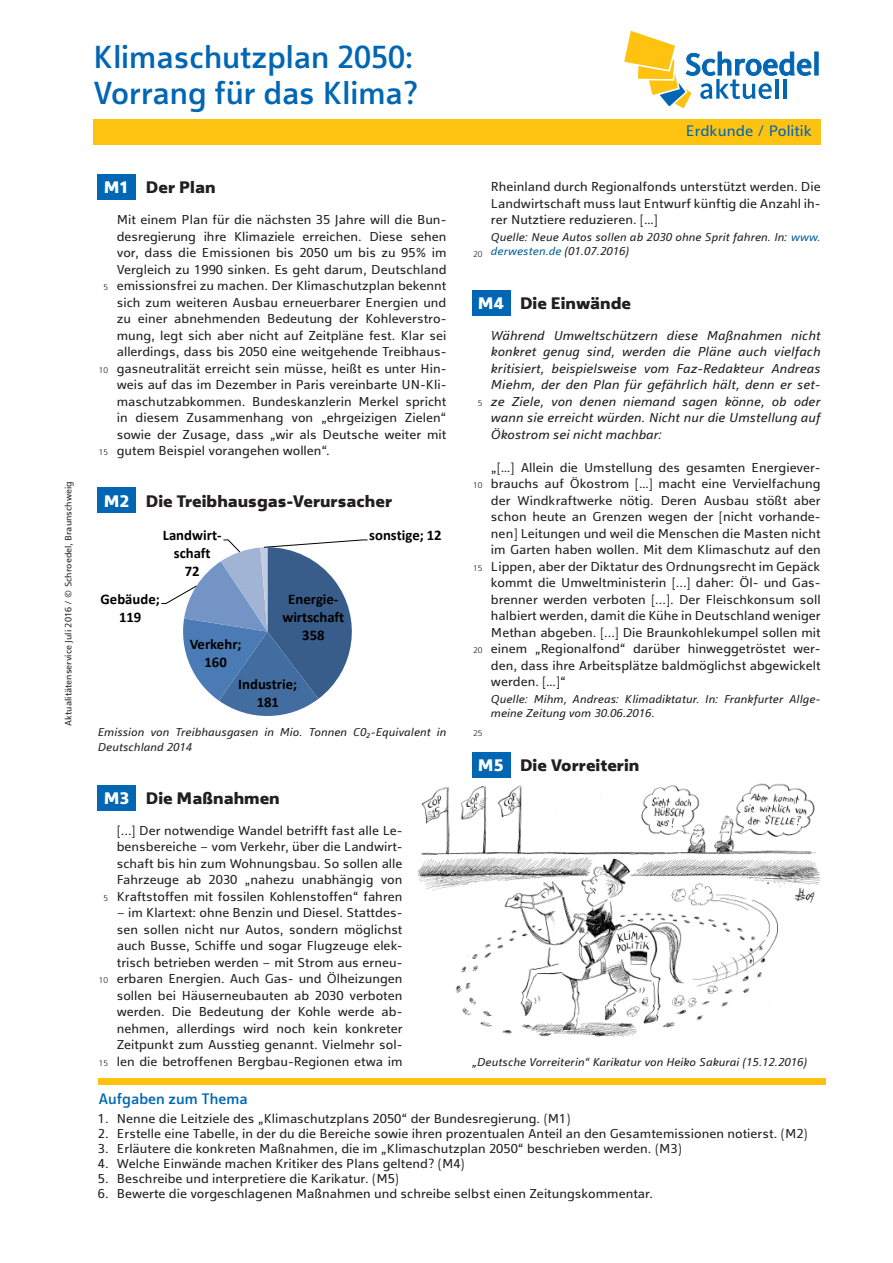
<style>
.page{position:relative;width:893px;height:1263px;background:#fff}
.page>*{position:absolute;margin:0;border:0;box-sizing:border-box;transform-origin:0 0}
.Titel_2-zeilig_17_pt{font:600 31.5px/35.7px "bs Friedrich Sans 1";color:#0166b3;scale:.95 1}
.Headline{font:900 16.5px "bs Friedrich Sans 1";color:#231f20}
.Fachgebiet__Druckver{font:15px "bs Friedrich Sans 1";color:#0166b3}
.Titel_2-zeilig_17_pt-2{font:600 15px "bs Friedrich Sans 1";color:#0166b3;scale:.95 1}
.t1{font:700 14.7px/18px "Calibri";color:#000;text-align:center}
.Grundschrift_8_5_10{font:12.75px/16.5px "bs Friedrich Sans 1";color:#231f20;text-align:justify}
.GS_Aufgaben_Ez_4_5{font:12.75px "bs Friedrich Sans 1";color:#231f20}
.Grundschrift_8_5_10-2{font:italic 12.75px/16.5px "bs Friedrich Sans 1";color:#231f20;text-align:justify}
.Quelle{font:italic 11.25px/14.2px "bs Friedrich Sans 1";color:#231f20}
.copyright{font:9px "bs Friedrich Sans 1";color:#231f20}
.GS_Zeilenzähler{font:300 8.25px "bs Friedrich Sans 1";color:#231f20}
.s1{color:#fff}
.s2{color:#096596}
</style>
<div class="page">
<div style="left:94px;top:119px;width:727px;height:26px;background:#fec210"></div>
<hr style="left:815px;top:52px;width:3px;height:23px;background:#0166b3">
<svg style="left:624px;top:31px;width:187px;height:77px"></svg>
<div style="left:98px;top:174px;width:38px;height:25px;background:#0166b3"></div>
<div style="left:98px;top:487px;width:38px;height:26px;background:#0166b3"></div>
<div style="left:98px;top:785px;width:38px;height:25px;background:#0166b3"></div>
<div style="left:472px;top:290px;width:38px;height:26px;background:#0166b3"></div>
<div style="left:472px;top:752px;width:38px;height:26px;background:#0166b3"></div>
<div style="left:99px;top:1078px;width:727px;height:6px;background:#fec210"></div>
<img style="left:417px;top:783px;width:403px;height:254px">
<svg style="left:161px;top:539px;width:207px;height:177px"></svg>
<p class="copyright" style="left:63px;top:726px;width:246px;rotate:-90deg">Aktualitätenservice Juli 2016 / © Schroedel, Braunschweig</p>
<p class="Titel_2-zeilig_17_pt" style="left:94px;top:42px;width:343px">Klimaschutzplan 2050:<br>Vorrang für das Klima?</p>
<p class="Headline" style="left:104px;top:177px;width:113px"><span class="s1">M1</span> Der Plan</p>
<p class="Grundschrift_8_5_10" style="left:117px;top:212px;width:331px">Mit einem Plan für die nächsten 35 Jahre will die Bun&shy;desregierung ihre Klimaziele erreichen. Diese sehen vor, dass die Emissionen bis 2050 um bis zu 95% im Vergleich zu 1990 sinken. Es geht darum, Deutschland emissionsfrei zu machen. Der Klimaschutzplan bekennt sich zum weiteren Ausbau erneuerbarer Energien und zu einer abnehmenden Bedeutung der Kohleverstro&shy;mung, legt sich aber nicht auf Zeitpläne fest. Klar sei allerdings, dass bis 2050 eine weitgehende Treibhaus&shy;gasneutralität erreicht sein müsse, heißt es unter Hin&shy;weis auf das im Dezember in Paris vereinbarte UN-Kli&shy;maschutzabkommen. Bundeskanzlerin Merkel spricht in diesem Zusammenhang von „ehrgeizigen Zielen“ sowie der Zusage, dass „wir als Deutsche weiter mit gutem Beispiel vorangehen wollen“.</p>
<p class="Headline" style="left:104px;top:490px;width:290px"><span class="s1">M2</span> Die Treibhausgas-Verursacher</p>
<p class="GS_Zeilenzähler" style="left:104px;top:282px;width:6px">5</p>
<p class="GS_Zeilenzähler" style="left:99px;top:364px;width:11px">10</p>
<p class="GS_Zeilenzähler" style="left:99px;top:447px;width:11px">15</p>
<p class="t1" style="left:163px;top:526px;width:60px">Landwirt&shy;schaft<br>72</p>
<p class="t1" style="left:369px;top:526px;width:74px">sonstige; 12</p>
<p class="t1" style="left:101px;top:590px;width:61px">Gebäude;<br>119</p>
<p class="t1" style="left:282px;top:590px;width:63px">Energie&shy;wirtschaft<br>358</p>
<p class="t1" style="left:238px;top:675px;width:60px">Industrie;<br>181</p>
<p class="t1" style="left:190px;top:635px;width:53px">Verkehr;<br>160</p>
<p class="Quelle" style="left:98px;top:725px;width:350px;line-height:15px">Emission von Treibhausgasen in Mio. Tonnen C0₂-Equivalent in<br>Deutschland 2014</p>
<p class="Headline" style="left:104px;top:787px;width:178px"><span class="s1">M3</span> Die Maßnahmen</p>
<p class="Grundschrift_8_5_10" style="left:117px;top:823px;width:287px">[...] Der notwendige Wandel betrifft fast alle Le&shy;bensbereiche – vom Verkehr, über die Landwirt&shy;schaft bis hin zum Wohnungsbau. So sollen alle Fahrzeuge ab 2030 „nahezu unabhängig von Kraftstoffen mit fossilen Kohlenstoffen“ fahren</p>
<p class="Grundschrift_8_5_10" style="left:117px;top:905px;width:287px">– im Klartext: ohne Benzin und Diesel. Stattdes&shy;sen sollen nicht nur Autos, sondern möglichst auch Busse, Schiffe und sogar Flugzeuge elek&shy;trisch betrieben werden – mit Strom aus erneu&shy;erbaren Energien. Auch Gas- und Ölheizungen sollen bei Häuserneubauten ab 2030 verboten werden. Die Bedeutung der Kohle werde ab&shy;nehmen, allerdings wird noch kein konkreter Zeitpunkt zum Ausstieg genannt. Vielmehr sol&shy;len die betroffenen Bergbau-Regionen etwa im</p>
<p class="GS_Zeilenzähler" style="left:104px;top:892px;width:6px">5</p>
<p class="GS_Zeilenzähler" style="left:99px;top:975px;width:11px">10</p>
<p class="GS_Zeilenzähler" style="left:99px;top:1057px;width:11px">15</p>
<p class="Fachgebiet__Druckver" style="left:686px;top:121px;width:128px">Erdkunde / Politik</p>
<p class="Grundschrift_8_5_10" style="left:491px;top:179px;width:331px">Rheinland durch Regionalfonds unterstützt werden. Die Landwirtschaft muss laut Entwurf künftig die Anzahl ih&shy;rer Nutztiere reduzieren. […]</p>
<p class="Quelle" style="left:491px;top:230px;width:331px">Quelle: Neue Autos sollen ab 2030 ohne Sprit fahren. In: <span class="s2">www. derwesten.de</span> (01.07.2016)</p>
<p class="Headline" style="left:478px;top:292px;width:155px"><span class="s1">M4</span> Die Einwände</p>
<p class="Grundschrift_8_5_10-2" style="left:491px;top:328px;width:331px">Während Umweltschützern diese Maßnahmen nicht konkret genug sind, werden die Pläne auch vielfach kritisiert, beispielsweise vom Faz-Redakteur Andreas Miehm, der den Plan für gefährlich hält, denn er set&shy;ze Ziele, von denen niemand sagen könne, ob oder wann sie erreicht würden. Nicht nur die Umstellung auf Ökostrom sei nicht machbar:</p>
<p class="Grundschrift_8_5_10" style="left:491px;top:460px;width:331px">„[…] Allein die Umstellung des gesamten Energiever&shy;brauchs auf Ökostrom […] macht eine Vervielfachung der Windkraftwerke nötig. Deren Ausbau stößt aber schon heute an Grenzen wegen der [nicht vorhande&shy;nen] Leitungen und weil die Menschen die Masten nicht im Garten haben wollen. Mit dem Klimaschutz auf den Lippen, aber der Diktatur des Ordnungsrecht im Gepäck kommt die Umweltministerin [...] daher: Öl- und Gas&shy;brenner werden verboten [...]. Der Fleischkonsum soll halbiert werden, damit die Kühe in Deutschland weniger Methan abgeben. [...] Die Braunkohlekumpel sollen mit einem „Regionalfond“ darüber hinweggetröstet wer&shy;den, dass ihre Arbeitsplätze baldmöglichst abgewickelt werden. […]“</p>
<p class="Quelle" style="left:491px;top:692px;width:331px">Quelle: Mihm, Andreas: Klimadiktatur. In: Frankfurter Allge&shy;meine Zeitung vom 30.06.2016.</p>
<p class="Headline" style="left:478px;top:754px;width:163px"><span class="s1">M5</span> Die Vorreiterin</p>
<p class="GS_Zeilenzähler" style="left:473px;top:249px;width:11px">20</p>
<p class="GS_Zeilenzähler" style="left:478px;top:397px;width:6px">5</p>
<p class="GS_Zeilenzähler" style="left:473px;top:480px;width:11px">10</p>
<p class="GS_Zeilenzähler" style="left:473px;top:562px;width:11px">15</p>
<p class="GS_Zeilenzähler" style="left:473px;top:645px;width:11px">20</p>
<p class="GS_Zeilenzähler" style="left:473px;top:727px;width:11px">25</p>
<p class="Quelle" style="left:472px;top:1055px;width:337px">„Deutsche Vorreiterin“ Karikatur von Heiko Sakurai (15.12.2016)</p>
<p class="Titel_2-zeilig_17_pt-2" style="left:99px;top:1089px;width:158px">Aufgaben zum Thema</p>
<p class="GS_Aufgaben_Ez_4_5" style="left:98px;top:1110px;width:475px">1. Nenne die Leitziele des „Klimaschutzplans 2050“ der Bundesregierung. (M1)</p>
<p class="GS_Aufgaben_Ez_4_5" style="left:98px;top:1125px;width:712px">2. Erstelle eine Tabelle, in der du die Bereiche sowie ihren prozentualen Anteil an den Gesamtemissionen notierst. (M2)</p>
<p class="GS_Aufgaben_Ez_4_5" style="left:98px;top:1140px;width:586px">3. Erläutere die konkreten Maßnahmen, die im „Klimaschutzplan 2050“ beschrieben werden. (M3)</p>
<p class="GS_Aufgaben_Ez_4_5" style="left:98px;top:1155px;width:369px">4. Welche Einwände machen Kritiker des Plans geltend? (M4)</p>
<p class="GS_Aufgaben_Ez_4_5" style="left:98px;top:1170px;width:303px">5. Beschreibe und interpretiere die Karikatur. (M5)</p>
<p class="GS_Aufgaben_Ez_4_5" style="left:98px;top:1185px;width:557px">6. Bewerte die vorgeschlagenen Maßnahmen und schreibe selbst einen Zeitungskommentar.</p>
</div>
